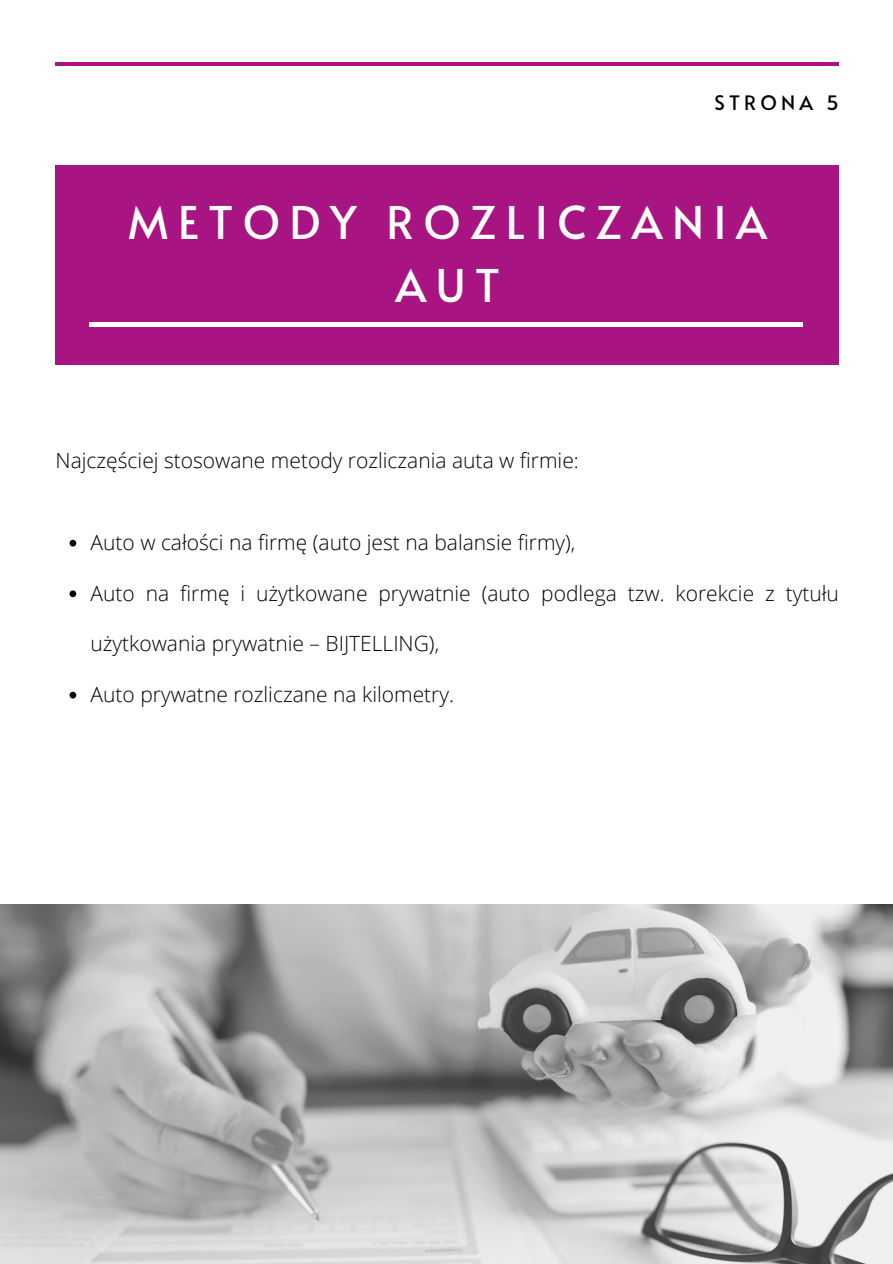
<style>
.page{position:relative;width:893px;height:1264px;background:#fff}
.page>*{position:absolute;margin:0;border:0;box-sizing:border-box;transform-origin:0 0}
.t1{font:45px/63px "Alata";letter-spacing:.21em;color:#fff;text-align:center}
.t2{font:300 21px "Open Sans";color:#000}
.t3{font:19.8px "Alata";letter-spacing:.21em;color:#000}
</style>
<div class="page">
<hr style="left:55px;top:62px;width:783px;height:4px;background:#a81481">
<div style="left:55px;top:166px;width:783px;height:198px;background:#a81481"></div>
<hr style="left:89px;top:323px;width:714px;height:3px;background:#fff">
<img style="left:0;top:904px;width:892px;height:359px">
<svg style="left:69px;top:540px;width:7px;height:6px"></svg>
<svg style="left:69px;top:590px;width:7px;height:7px"></svg>
<svg style="left:69px;top:691px;width:7px;height:7px"></svg>
<p class="t3" style="left:714px;top:88px;width:126px">STRONA 5</p>
<h2 class="t1" style="left:128px;top:189px;width:640px">METODY ROZLICZANIA<br>AUT</h2>
<p class="t2" style="left:56px;top:446px;width:524px">Najczęściej stosowane metody rozliczania auta w firmie:</p>
<h1 class="t2" style="left:91px;top:527px;width:486px">Auto w całości na firmę (auto jest na balansie firmy),</h1>
<p class="t2" style="left:91px;top:578px;width:749px">Auto na firmę i użytkowane prywatnie (auto podlega tzw. korekcie z tytułu</p>
<p class="t2" style="left:91px;top:628px;width:350px">użytkowania prywatnie – BIJTELLING),</p>
<p class="t2" style="left:91px;top:679px;width:365px">Auto prywatne rozliczane na kilometry.</p>
</div>
